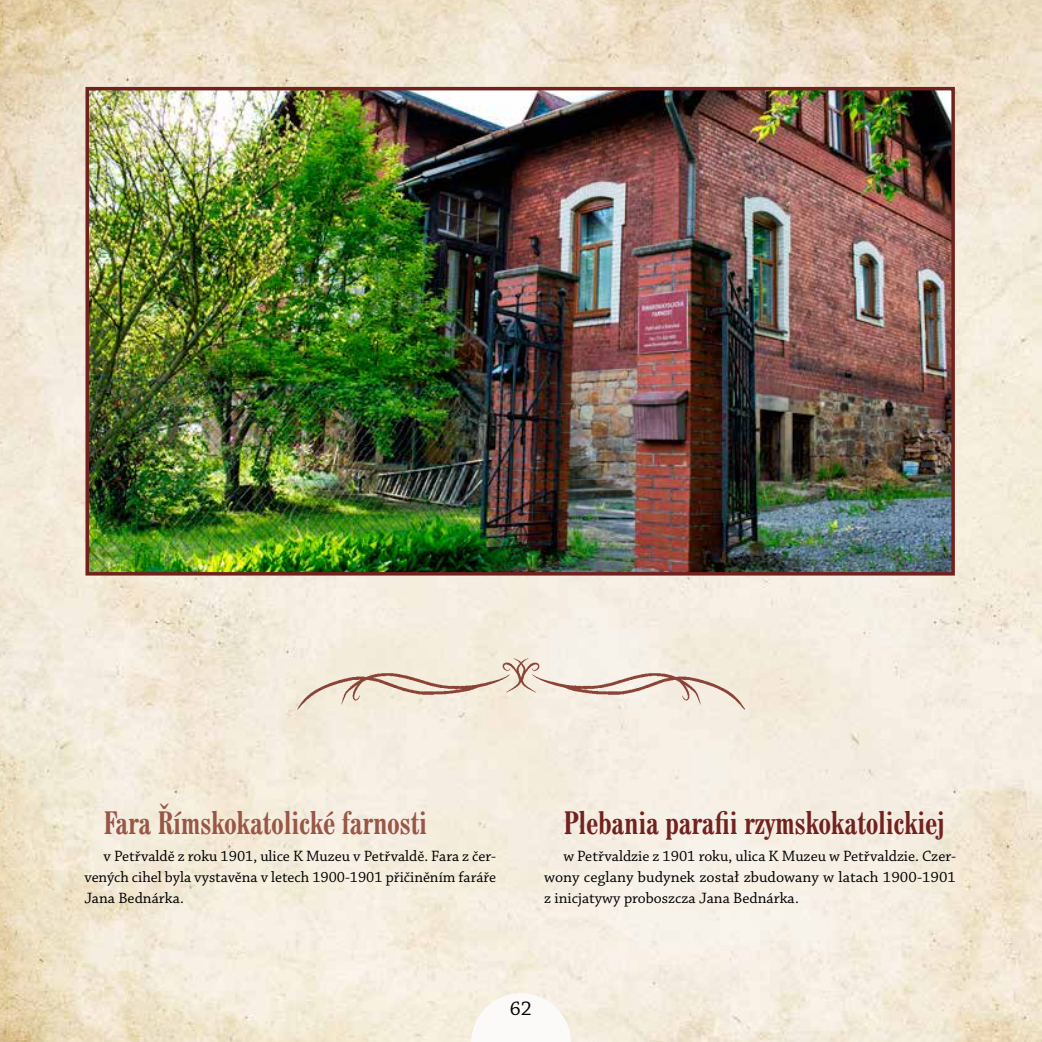
<style>
.page{position:relative;width:1042px;height:1042px;background:#fff}
.page>*{position:absolute;margin:0;border:0;box-sizing:border-box;transform-origin:0 0}
.t1{font:31.5px "Cent Schbook Bd Cn EU";letter-spacing:.01em;color:#72221e}
.t2{font:31.5px "Cent Schbook Bd Cn EU";letter-spacing:.01em;color:#985647}
.t3{font:21px "Chaparral Pro";color:#000}
.t4{font:15.75px/21px "Chaparral Pro";color:#000;text-align:justify}
</style>
<div class="page">
<img style="left:0;top:0;width:1042px;height:1042px">
<svg style="left:471px;top:993px;width:100px;height:49px"></svg>
<img style="left:90px;top:92px;width:860px;height:478px">
<div style="left:85px;top:87px;width:870px;height:488px;border:4px solid #72221e"></div>
<img style="left:298px;top:658px;width:446px;height:58px">
<h1 class="t2" style="left:104px;top:803px;width:324px">Fara Římskokatolické farnosti</h1>
<p class="t4" style="left:84px;top:846px;width:413px;text-indent:19px">v Petřvaldě z roku 1901, ulice K Muzeu v Petřvaldě. Fara z čer&shy;vených cihel byla vystavěna v letech 1900-1901 přičiněním faráře Jana Bednárka.</p>
<h1 class="t1" style="left:564px;top:803px;width:382px">Plebania parafii rzymskokatolickiej</h1>
<p class="t4" style="left:544px;top:846px;width:413px;text-indent:19px">w Petřvaldzie z 1901 roku, ulica K Muzeu w Petřvaldzie. Czer&shy;wony ceglany budynek został zbudowany w latach 1900-1901 z inicjatywy proboszcza Jana Bednárka.</p>
<h2 class="t3" style="left:510px;top:997px;width:24px">62</h2>
</div>
